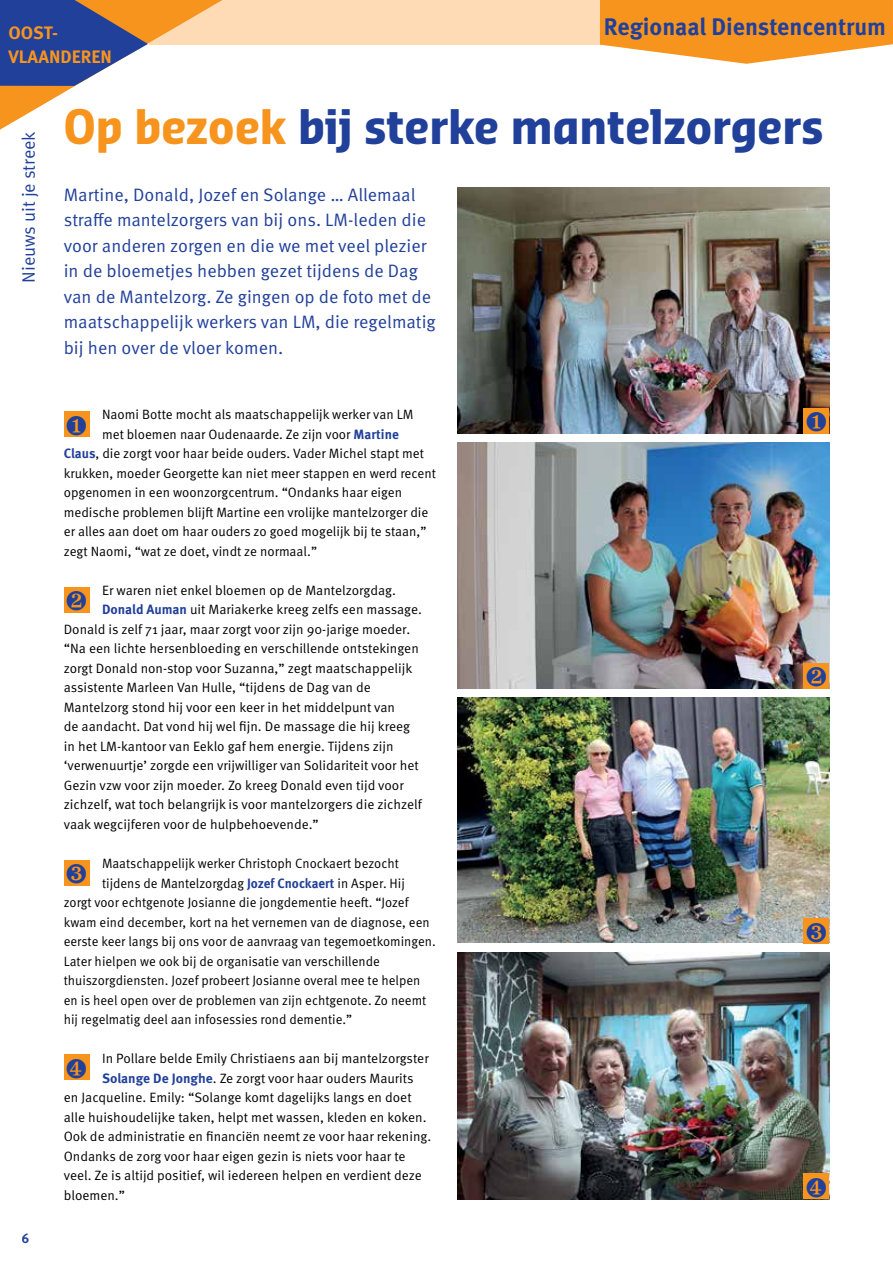
<style>
.page{position:relative;width:893px;height:1263px;background:#fff}
.page>*{position:absolute;margin:0;border:0;box-sizing:border-box;transform-origin:0 0}
.t1{font:700 46.5px "Sansa Con Pro";color:#21409a}
.t2{font:700 24px "Meta OT";color:#21409a}
.t3{font:18px/25.5px "Meta OT Norm";color:#21409a}
.t4{font:700 18px/24px "Meta OT";color:#f7941e}
.t5{font:13.5px "Meta OT Norm";color:#000}
.t6{font:13.5px "Meta OT Norm";color:#000;scale:.96 1}
.t7{font:700 13.5px "Meta OT";color:#21409a}
.s1{color:#f7941e}
.s2{font-family:"Meta OT";font-weight:700;color:#21409a}
</style>
<div class="page">
<div style="left:149px;top:0;width:468px;height:45px;background:#fedbb4"></div>
<svg style="left:0;top:0;width:222px;height:130px"></svg>
<svg style="left:600px;top:0;width:293px;height:64px;background:#f8a440"></svg>
<img style="left:457px;top:187px;width:372px;height:247px">
<img style="left:457px;top:442px;width:372px;height:247px">
<img style="left:457px;top:697px;width:372px;height:245px">
<img style="left:457px;top:952px;width:372px;height:247px">
<div style="left:64px;top:412px;width:25px;height:25px;background:#f7941e"></div>
<div style="left:64px;top:1054px;width:25px;height:26px;background:#f7941e"></div>
<div style="left:64px;top:860px;width:25px;height:25px;background:#f7941e"></div>
<div style="left:64px;top:587px;width:25px;height:25px;background:#f7941e"></div>
<div style="left:804px;top:408px;width:25px;height:26px;background:#f7941e"></div>
<div style="left:804px;top:663px;width:25px;height:26px;background:#f7941e"></div>
<div style="left:804px;top:918px;width:25px;height:26px;background:#f7941e"></div>
<div style="left:804px;top:1174px;width:25px;height:25px;background:#f7941e"></div>
<h3 class="t4" style="left:9px;top:21px;width:105px">OOST-<br>VLAANDEREN</h3>
<h2 class="t2" style="left:604px;top:12px;width:284px">Regionaal Dienstencentrum</h2>
<h3 class="t3" style="left:16px;top:283px;width:153px;rotate:-90deg">Nieuws uit je streek</h3>
<p class="t7" style="left:22px;top:1230px;width:9px">6</p>
<h1 class="t1" style="left:64px;top:95px;width:761px"><span class="s1">Op bezoek</span> bij sterke mantelzorgers</h1>
<p class="t3" style="left:64px;top:182px;width:374px">Martine, Donald, Jozef en Solange … Allemaal straffe mantelzorgers van bij ons. LM-leden die voor anderen zorgen en die we met veel plezier in de bloemetjes hebben gezet tijdens de Dag van de Mantelzorg. Ze gingen op de foto met de maatschappelijk werkers van LM, die regelmatig bij hen over de vloer komen.</p>
<p class="t5" style="left:102px;top:407px;width:313px">Naomi Botte mocht als maatschappelijk werker van LM</p>
<p class="t5" style="left:102px;top:426px;width:298px">met bloemen naar Oudenaarde. Ze zijn voor <span class="s2">Martine</span></p>
<p class="t5" style="left:64px;top:446px;width:362px"><span class="s2">Claus</span>, die zorgt voor haar beide ouders. Vader Michel stapt met</p>
<p class="t5" style="left:64px;top:465px;width:374px">krukken, moeder Georgette kan niet meer stappen en werd recent</p>
<p class="t5" style="left:64px;top:485px;width:340px">opgenomen in een woonzorgcentrum. “Ondanks haar eigen</p>
<p class="t5" style="left:64px;top:504px;width:366px">medische problemen blijft Martine een vrolijke mantelzorger die</p>
<p class="t5" style="left:64px;top:524px;width:364px">er alles aan doet om haar ouders zo goed mogelijk bij te staan,”</p>
<p class="t5" style="left:64px;top:543px;width:255px">zegt Naomi, “wat ze doet, vindt ze normaal.”</p>
<p class="t5" style="left:102px;top:582px;width:296px">Er waren niet enkel bloemen op de Mantelzorgdag.</p>
<p class="t5" style="left:102px;top:602px;width:321px"><span class="s2">Donald Auman</span> uit Mariakerke kreeg zelfs een massage.</p>
<p class="t5" style="left:64px;top:621px;width:348px">Donald is zelf 71 jaar, maar zorgt voor zijn 90-jarige moeder.</p>
<p class="t5" style="left:64px;top:641px;width:357px">“Na een lichte hersenbloeding en verschillende ontstekingen</p>
<p class="t5" style="left:64px;top:660px;width:350px">zorgt Donald non-stop voor Suzanna,” zegt maatschappelijk</p>
<p class="t5" style="left:64px;top:680px;width:309px">assistente Marleen Van Hulle, “tijdens de Dag van de</p>
<p class="t5" style="left:64px;top:699px;width:333px">Mantelzorg stond hij voor een keer in het middelpunt van</p>
<p class="t5" style="left:64px;top:719px;width:348px">de aandacht. Dat vond hij wel fijn. De massage die hij kreeg</p>
<p class="t5" style="left:64px;top:738px;width:331px">in het LM-kantoor van Eeklo gaf hem energie. Tijdens zijn</p>
<p class="t5" style="left:64px;top:758px;width:356px">‘verwenuurtje’ zorgde een vrijwilliger van Solidariteit voor het</p>
<p class="t5" style="left:64px;top:777px;width:341px">Gezin vzw voor zijn moeder. Zo kreeg Donald even tijd voor</p>
<p class="t5" style="left:64px;top:797px;width:360px">zichzelf, wat toch belangrijk is voor mantelzorgers die zichzelf</p>
<p class="t5" style="left:64px;top:816px;width:257px">vaak wegcijferen voor de hulpbehoevende.”</p>
<p class="t6" style="left:102px;top:855px;width:311px">Maatschappelijk werker Christoph Cnockaert bezocht</p>
<p class="t6" style="left:102px;top:875px;width:317px">tijdens de Mantelzorgdag <span class="s2">Jozef Cnockaert</span> in Asper. Hij</p>
<p class="t6" style="left:64px;top:894px;width:361px">zorgt voor echtgenote Josianne die jongdementie heeft. “Jozef</p>
<p class="t6" style="left:64px;top:914px;width:383px">kwam eind december, kort na het vernemen van de diagnose, een</p>
<p class="t6" style="left:64px;top:933px;width:389px">eerste keer langs bij ons voor de aanvraag van tegemoetkomingen.</p>
<p class="t6" style="left:64px;top:953px;width:331px">Later hielpen we ook bij de organisatie van verschillende</p>
<p class="t6" style="left:64px;top:972px;width:373px">thuiszorgdiensten. Jozef probeert Josianne overal mee te helpen</p>
<p class="t6" style="left:64px;top:992px;width:379px">en is heel open over de problemen van zijn echtgenote. Zo neemt</p>
<p class="t6" style="left:64px;top:1011px;width:302px">hij regelmatig deel aan infosessies rond dementie.”</p>
<p class="t5" style="left:102px;top:1050px;width:328px">In Pollare belde Emily Christiaens aan bij mantelzorgster</p>
<p class="t5" style="left:102px;top:1070px;width:313px"><span class="s2">Solange De Jonghe</span>. Ze zorgt voor haar ouders Maurits</p>
<p class="t5" style="left:64px;top:1089px;width:349px">en Jacqueline. Emily: “Solange komt dagelijks langs en doet</p>
<p class="t5" style="left:64px;top:1109px;width:364px">alle huishoudelijke taken, helpt met wassen, kleden en koken.</p>
<p class="t5" style="left:64px;top:1128px;width:369px">Ook de administratie en financiën neemt ze voor haar rekening.</p>
<p class="t5" style="left:64px;top:1148px;width:343px">Ondanks de zorg voor haar eigen gezin is niets voor haar te</p>
<p class="t5" style="left:64px;top:1167px;width:360px">veel. Ze is altijd positief, wil iedereen helpen en verdient deze</p>
<p class="t5" style="left:64px;top:1187px;width:63px">bloemen.”</p>
</div>
